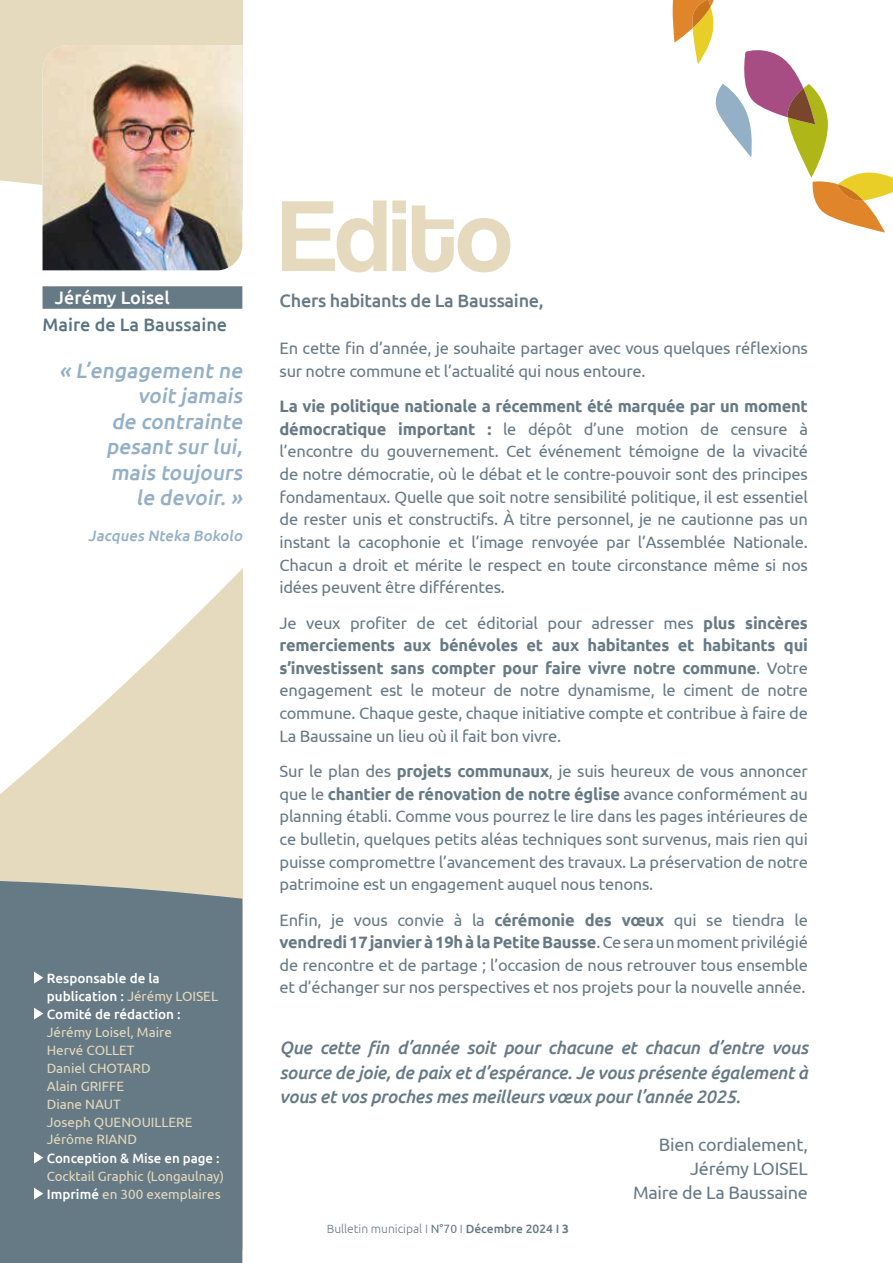
<style>
.page{position:relative;width:893px;height:1263px;background:#fff}
.page>*{position:absolute;margin:0;border:0;box-sizing:border-box;transform-origin:0 0}
.t1{font:105px "Coolvetica Rg";color:#e5dabe}
.t2{font:italic 500 21px/25.5px "Ubuntu";color:#94b0c7;text-align:right}
.t3{font:italic 500 18px/24.2px "Ubuntu";letter-spacing:-.015em;color:#667a85;text-align:justify}
.t4{font:18px/24.2px "Ubuntu";letter-spacing:-.015em;color:#667a85;text-align:right}
.t5{font:500 18px "Ubuntu";letter-spacing:-.015em;color:#667a85}
.t6{font:500 18px "Ubuntu";color:#5a7482}
.t7{font:500 18px "Ubuntu";color:#fff}
.t8{font:16.5px/22.6px "Ubuntu";letter-spacing:-.015em;color:#667a85;text-align:justify}
.t9{font:italic 500 15px "Ubuntu";color:#94b0c7}
.t10{font:13.5px/18px "Ubuntu";color:#e5dabe}
.t11{font:500 13.5px/18px "Ubuntu";color:#fff}
.t12{font:300 12px "Ubuntu";color:#667a85}
.s1{font-weight:400;color:#e5dabe}
.s2{font-weight:500;color:#fff}
.s3{font-weight:700}
.s4{font-weight:400}
.s5{font-weight:500}
</style>
<div class="page">
<div style="left:0;top:0;width:242px;height:1249px;background:#e5dabe"></div>
<svg style="left:672px;top:0;width:221px;height:232px"></svg>
<svg style="left:0;top:78px;width:243px;height:1185px;fill:#fff"></svg>
<img style="left:43px;top:45px;width:199px;height:225px">
<div style="left:43px;top:286px;width:199px;height:23px;background:#667a85"></div>
<svg style="left:0;top:845px;width:242px;height:418px;background:#73838a"></svg>
<svg style="left:34px;top:972px;width:9px;height:11px"></svg>
<svg style="left:34px;top:1008px;width:9px;height:11px"></svg>
<svg style="left:34px;top:1152px;width:9px;height:11px"></svg>
<svg style="left:34px;top:1188px;width:9px;height:11px"></svg>
<p class="t7" style="left:55px;top:286px;width:116px">Jérémy Loisel</p>
<p class="t6" style="left:43px;top:313px;width:186px">Maire de La Baussaine</p>
<p class="t2" style="left:59px;top:357px;width:189px">« L’engagement ne voit jamais<br>de contrainte pesant sur lui, mais toujours<br>le devoir.»</p>
<p class="t9" style="left:88px;top:526px;width:158px">Jacques Nteka Bokolo</p>
<p class="t11" style="left:47px;top:968px;width:173px">Responsable de la publication : <span class="s1">Jérémy LOISEL<br></span>Comité de rédaction :</p>
<p class="t10" style="left:47px;top:1022px;width:147px">Jérémy Loisel, Maire<br>Hervé COLLET<br>Daniel CHOTARD<br>Alain GRIFFE<br>Diane NAUT<br>Joseph QUENOUILLERE<br>Jérôme RIAND</p>
<p class="t11" style="left:47px;top:1148px;width:174px">Conception &amp; Mise en page :</p>
<p class="t10" style="left:47px;top:1166px;width:179px">Cocktail Graphic (Longaulnay)<br><span class="s2">Imprimé</span> en 300 exemplaires</p>
<h1 class="t1" style="left:280px;top:174px;width:234px">Edito</h1>
<p class="t5" style="left:280px;top:290px;width:266px">Chers habitants de La Baussaine,</p>
<p class="t8" style="left:280px;top:336px;width:530px">En cette fin d’année, je souhaite partager avec vous quelques réflexions sur notre commune et l’actualité qui nous entoure.</p>
<p class="t8" style="left:280px;top:394px;width:530px"><span class="s3">La vie politique nationale a récemment été marquée par un moment démocratique important :</span> le dépôt d’une motion de censure à l’encontre du gouvernement. Cet événement témoigne de la vivacité de notre démocratie, où le débat et le contre-pouvoir sont des principes fondamentaux. Quelle que soit notre sensibilité politique, il est essentiel de rester unis et constructifs. À titre personnel, je ne cautionne pas un instant la cacophonie et l’image renvoyée par l’Assemblée Nationale.<br>Chacun a droit et mérite le respect en toute circonstance même si nos idées peuvent être différentes.</p>
<p class="t8" style="left:280px;top:611px;width:530px">Je veux profiter de cet éditorial pour adresser mes <span class="s3">plus sincères remerciements aux bénévoles et aux habitantes et habitants qui s’investissent sans compter pour faire vivre notre commune</span>. Votre engagement est le moteur de notre dynamisme, le ciment de notre commune. Chaque geste, chaque initiative compte et contribue à faire de La Baussaine un lieu où il fait bon vivre.</p>
<p class="t8" style="left:280px;top:759px;width:530px">Sur le plan des <span class="s3">projets communaux</span>, je suis heureux de vous annoncer que le <span class="s3">chantier de rénovation de notre église</span> avance conformément au planning établi. Comme vous pourrez le lire dans les pages intérieures de ce bulletin, quelques petits aléas techniques sont survenus, mais rien qui puisse compromettre l’avancement des travaux. La préservation de notre patrimoine est un engagement auquel nous tenons.</p>
<p class="t8" style="left:280px;top:908px;width:530px">Enfin, je vous convie à la <span class="s3">cérémonie des vœux</span> qui se tiendra le <span class="s3">vendredi 17 janvier à 19h à la Petite Bausse</span>. Ce sera un moment privilégié de rencontre et de partage ; l’occasion de nous retrouver tous ensemble et d’échanger sur nos perspectives et nos projets pour la nouvelle année.</p>
<p class="t3" style="left:280px;top:1035px;width:530px">Que cette fin d’année soit pour chacune et chacun d’entre vous source de joie, de paix et d’espérance. Je vous présente également à vous et vos proches mes meilleurs vœux pour l’année 2025.</p>
<p class="t4" style="left:633px;top:1132px;width:176px">Bien cordialement,<br>Jérémy LOISEL<br>Maire de La Baussaine</p>
<p class="t12" style="left:327px;top:1221px;width:244px">Bulletin municipal I <span class="s4">N°70</span> I <span class="s5">Décembre 2024 I</span> <span class="s3">3</span></p>
</div>
